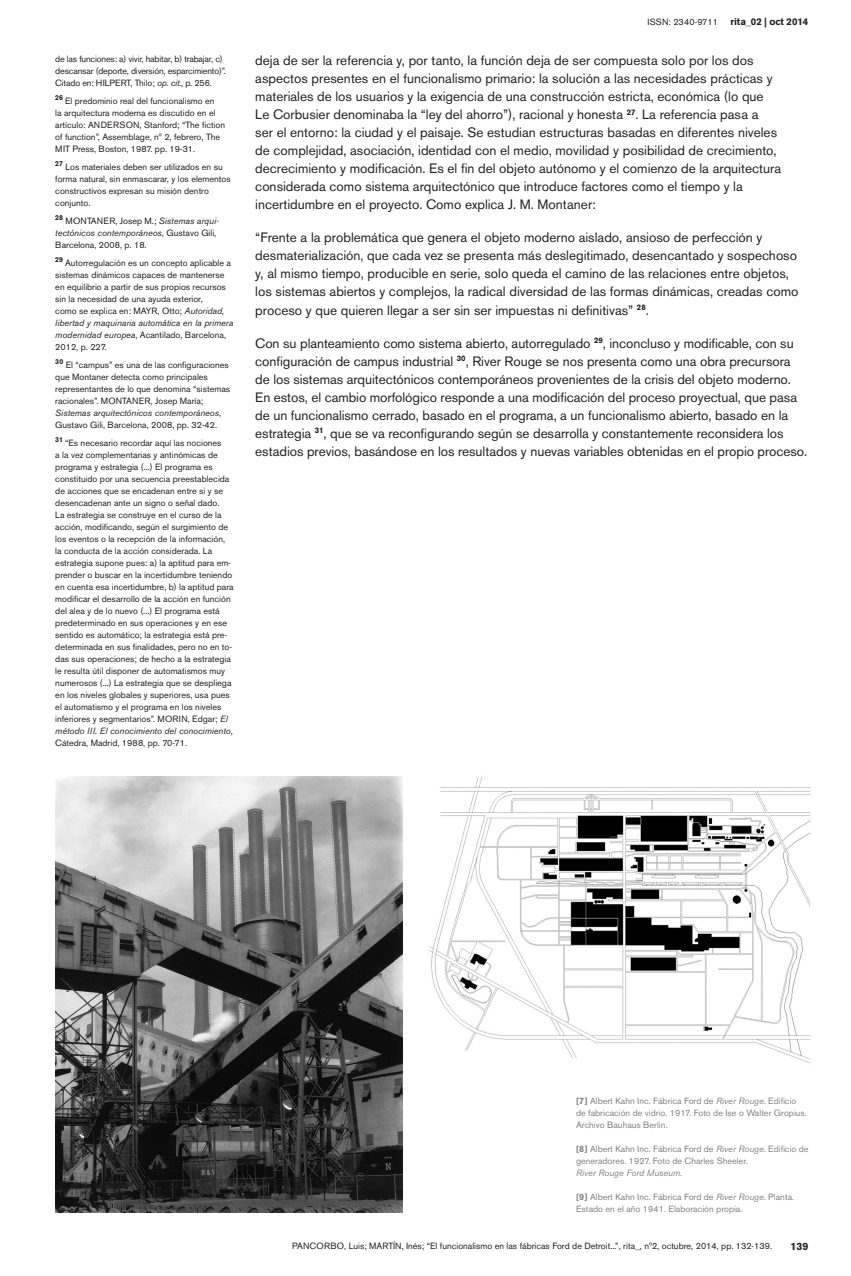
<style>
.page{position:relative;width:851px;height:1276px;background:#fff}
.page>*{position:absolute;margin:0;border:0;box-sizing:border-box;transform-origin:0 0}
.t1{font:13.5px/18px "Akzidenz Grotesk BE";color:#231f20}
.t2{font:700 10.5px "Akzidenz Grotesk BE";color:#231f20}
.t3{font:700 9.75px "Akzidenz Grotesk BE";color:#231f20}
.figuras{font:9px/12px "Akzidenz Grotesk BE";color:#231f20}
.figuras-2{font:9px/12px "Akzidenz Grotesk BE";color:#808285}
.figuras-3{font:9px/12px "Akzidenz Grotesk BE";letter-spacing:-.02em;color:#231f20}
.figuras-4{font:italic 9px "Akzidenz Grotesk BE";color:#808285}
.figuras-5{font:9px "Akzidenz Grotesk BE";letter-spacing:.02em;color:#231f20}
.s1{font-style:italic}
.s2{font-weight:700}
</style>
<div class="page">
<img style="left:55px;top:776px;width:348px;height:436px">
<img style="left:429px;top:777px;width:382px;height:287px">
<p class="figuras-3" style="left:55px;top:53px;width:172px">de las funciones: a) vivir, habitar, b) trabajar, c) descansar (deporte, diversión, esparcimiento)”.<br>Citado en: HILPERT, Thilo; <span class="s1">op. cit.</span>, p. 256.</p>
<p class="figuras" style="left:55px;top:95px;width:171px"><sup>26</sup> El predominio real del funcionalismo en<br>la arquitectura moderna es discutido en el artículo: ANDERSON, Stanford; “The fiction of function”, Assemblage, nº 2, febrero, The MIT Press, Boston, 1987. pp. 19-31.</p>
<p class="figuras" style="left:55px;top:161px;width:177px"><sup>27</sup> Los materiales deben ser utilizados en su forma natural, sin enmascarar, y los elementos constructivos expresan su misión dentro conjunto.</p>
<p class="figuras" style="left:55px;top:215px;width:165px"><sup>28</sup> MONTANER, Josep M.; <span class="s1">Sistemas arqui&shy;tectónicos contemporáneos</span>, Gustavo Gili,<br>Barcelona, 2008, p. 18.</p>
<p class="figuras" style="left:55px;top:257px;width:179px"><sup>29</sup> Autorregulación es un concepto aplicable a sistemas dinámicos capaces de mantenerse en equilibrio a partir de sus propios recursos sin la necesidad de una ayuda exterior,<br>como se explica en: MAYR, Otto; <span class="s1">Autoridad, libertad y maquinaria automática en la primera modernidad europea</span>, Acantilado, Barcelona, 2012, p. 227.</p>
<p class="figuras" style="left:55px;top:359px;width:176px"><sup>30</sup> El “campus” es una de las configuraciones que Montaner detecta como principales representantes de lo que denomina “sistemas racionales”. MONTANER, Josep María; <span class="s1">Sistemas arquitectónicos contemporáneos</span>, Gustavo Gili, Barcelona, 2008, pp. 32-42.</p>
<p class="figuras" style="left:55px;top:437px;width:180px"><sup>31</sup> “Es necesario recordar aquí las nociones<br>a la vez complementarias y antinómicas de programa y estrategia (...) El programa es constituido por una secuencia preestablecida de acciones que se encadenan entre si y se desencadenan ante un signo o señal dado.<br>La estrategia se construye en el curso de la acción, modificando, según el surgimiento de los eventos o la recepción de la información, la conducta de la acción considerada. La estrategia supone pues: a) la aptitud para em&shy;prender o buscar en la incertidumbre teniendo en cuenta esa incertidumbre, b) la aptitud para modificar el desarrollo de la acción en función del alea y de lo nuevo (...) El programa está predeterminado en sus operaciones y en ese sentido es automático; la estrategia está pre&shy;determinada en sus finalidades, pero no en to&shy;das sus operaciones; de hecho a la estrategia le resulta útil disponer de automatismos muy numerosos (...) La estrategia que se despliega en los niveles globales y superiores, usa pues el automatismo y el programa en los niveles inferiores y segmentarios”. MORIN, Edgar; <span class="s1">El método III. El conocimiento del conocimiento</span>, Cátedra, Madrid, 1988, pp. 70-71.</p>
<p class="figuras-5" style="left:647px;top:17px;width:72px">ISSN: 2340-9711</p>
<p class="t3" style="left:730px;top:16px;width:79px">rita_02 | oct 2014</p>
<p class="t1" style="left:255px;top:52px;width:527px">deja de ser la referencia y, por tanto, la función deja de ser compuesta solo por los dos aspectos presentes en el funcionalismo primario: la solución a las necesidades prácticas y materiales de los usuarios y la exigencia de una construcción estricta, económica (lo que Le Corbusier denominaba la “ley del ahorro”), racional y honesta <sup>27</sup>. La referencia pasa a<br>ser el entorno: la ciudad y el paisaje. Se estudian estructuras basadas en diferentes niveles de complejidad, asociación, identidad con el medio, movilidad y posibilidad de crecimiento, decrecimiento y modificación. Es el fin del objeto autónomo y el comienzo de la arquitectura considerada como sistema arquitectónico que introduce factores como el tiempo y la incertidumbre en el proyecto. Como explica J. M. Montaner:</p>
<p class="t1" style="left:255px;top:229px;width:544px">“Frente a la problemática que genera el objeto moderno aislado, ansioso de perfección y desmaterialización, que cada vez se presenta más deslegitimado, desencantado y sospechoso y, al mismo tiempo, producible en serie, solo queda el camino de las relaciones entre objetos, los sistemas abiertos y complejos, la radical diversidad de las formas dinámicas, creadas como proceso y que quieren llegar a ser sin ser impuestas ni definitivas” <sup>28</sup>.</p>
<p class="t1" style="left:255px;top:334px;width:553px">Con su planteamiento como sistema abierto, autorregulado <sup>29</sup>, inconcluso y modificable, con su configuración de campus industrial <sup>30</sup>, River Rouge se nos presenta como una obra precursora de los sistemas arquitectónicos contemporáneos provenientes de la crisis del objeto moderno.<br>En estos, el cambio morfológico responde a una modificación del proceso proyectual, que pasa de un funcionalismo cerrado, basado en el programa, a un funcionalismo abierto, basado en la estrategia <sup>31</sup>, que se va reconfigurando según se desarrolla y constantemente reconsidera los estadios previos, basándose en los resultados y nuevas variables obtenidas en el propio proceso.</p>
<p class="figuras-2" style="left:576px;top:1095px;width:232px"><span class="s2">[7]</span> Albert Kahn Inc. Fábrica Ford de <span class="s1">River Rouge</span>. Edificio de fabricación de vidrio. 1917. Foto de Ise o Walter Gropius.<br>Archivo Bauhaus Berlin.</p>
<p class="figuras-2" style="left:576px;top:1143px;width:234px"><span class="s2">[8]</span> Albert Kahn Inc. Fábrica Ford de <span class="s1">River Rouge</span>. Edificio de generadores. 1927. Foto de Charles Sheeler.</p>
<p class="figuras-4" style="left:576px;top:1167px;width:108px">River Rouge Ford Museum.</p>
<p class="figuras-2" style="left:576px;top:1191px;width:220px"><span class="s2">[9]</span> Albert Kahn Inc. Fábrica Ford de <span class="s1">River Rouge</span>. Planta.<br>Estado en el año 1941. Elaboración propia.</p>
<p class="figuras" style="left:292px;top:1239px;width:481px">PANCORBO, Luis; MARTÍN, Inés; “El funcionalismo en las fábricas Ford de Detroit...”, rita_, nº2, octubre, 2014, pp. 132-139.</p>
<p class="t2" style="left:790px;top:1240px;width:19px">139</p>
</div>
